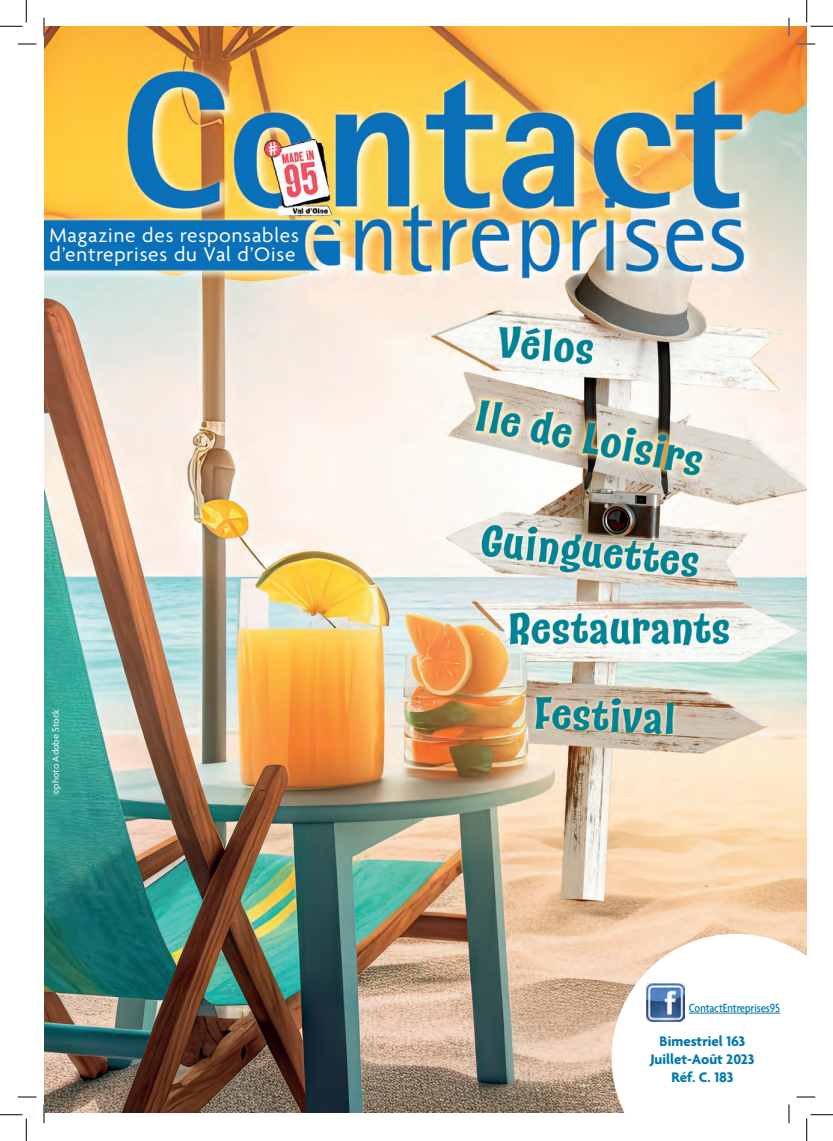
<style>
.page{position:relative;width:833px;height:1141px;background:#fff}
.page>*{position:absolute;margin:0;border:0;box-sizing:border-box;transform-origin:0 0}
.t1{font:21.25px/19.2px "Agenda";letter-spacing:.04em;color:#fff}
.t2{font:700 15px/18px "Agenda";color:#057aaa;text-align:center}
.t3{font:500 condensed 12.88px "Agenda";color:#057aaa}
.t4{font:10px "Agenda";color:#fff}
</style>
<div class="page">
<img style="left:45px;top:26px;width:761px;height:1086px">
<svg style="left:18px;top:43px;width:18px;height:2px"></svg>
<svg style="left:796px;top:43px;width:18px;height:2px"></svg>
<svg style="left:18px;top:1096px;width:18px;height:1px"></svg>
<svg style="left:43px;top:18px;width:2px;height:18px"></svg>
<svg style="left:43px;top:1104px;width:2px;height:19px"></svg>
<svg style="left:787px;top:18px;width:2px;height:18px"></svg>
<svg style="left:0;top:0;width:27px;height:27px"></svg>
<svg style="left:0;top:1114px;width:27px;height:26px"></svg>
<svg style="left:806px;top:0;width:26px;height:27px"></svg>
<svg style="left:611px;top:933px;width:221px;height:207px"></svg>
<p class="t1" style="left:49px;top:226px;width:251px">Magazine des responsables d’entreprises du Val d’Oise</p>
<p class="t4" style="left:50px;top:794px;width:87px;rotate:-90deg">©photo Adobe Stock</p>
<p class="t3" style="left:688px;top:1000px;width:93px">ContactEntreprises95</p>
<p class="t2" style="left:650px;top:1032px;width:106px">Bimestriel 163<br>Juillet-Août 2023<br>Réf. C. 183</p>
</div>
